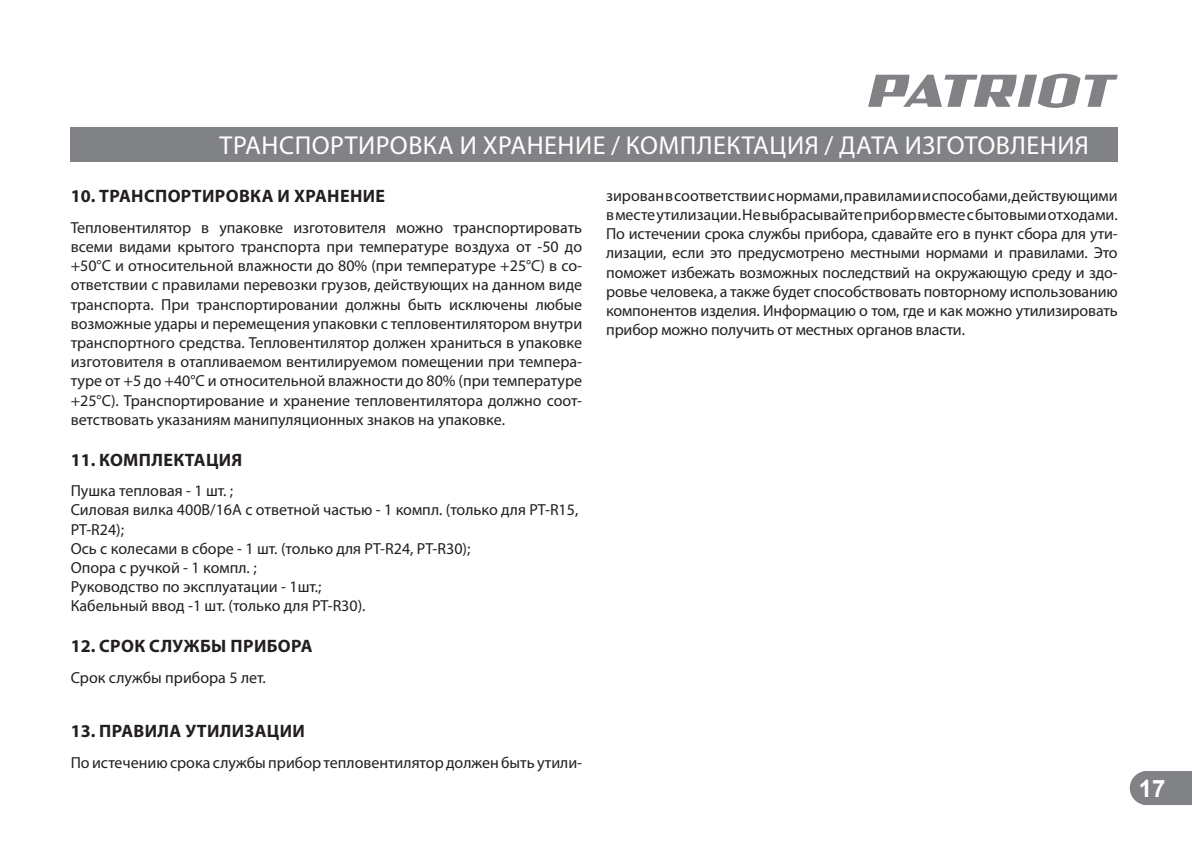
<style>
.page{position:relative;width:1192px;height:844px;background:#fff}
.page>*{position:absolute;margin:0;border:0;box-sizing:border-box;transform-origin:0 0}
.t1{font:26px "Myriad Pro";letter-spacing:.02em;color:#fff}
.t2{font:700 24px "Arial";color:#fff}
.t3{font:700 18px "Myriad Pro";letter-spacing:.02em;color:#231f20}
.t4{font:16px/19.2px "Myriad Pro";color:#231f20;text-align:justify}
</style>
<div class="page">
<div style="left:71px;top:128px;width:1046px;height:34px;background:#808285"></div>
<svg style="left:1129px;top:771px;width:62px;height:34px"></svg>
<svg style="left:868px;top:74px;width:249px;height:34px"></svg>
<h1 class="t1" style="left:219px;top:133px;width:871px">ТРАНСПОРТИРОВКА И ХРАНЕНИЕ / КОМПЛЕКТАЦИЯ / ДАТА ИЗГОТОВЛЕНИЯ</h1>
<p class="t3" style="left:71px;top:187px;width:316px">10. ТРАНСПОРТИРОВКА И ХРАНЕНИЕ</p>
<p class="t4" style="left:71px;top:218px;width:513px">Тепловентилятор в упаковке изготовителя можно транспортировать всеми видами крытого транспорта при температуре воздуха от -50 до +50°С и относительной влажности до 80% (при температуре +25°С) в со&shy;ответствии с правилами перевозки грузов, действующих на данном виде транспорта. При транспортировании должны быть исключены любые возможные удары и перемещения упаковки с тепловентилятором внутри транспортного средства. Тепловентилятор должен храниться в упаковке изготовителя в отапливаемом вентилируемом помещении при темпера&shy;туре от +5 до +40°С и относительной влажности до 80% (при температуре +25°С). Транспортирование и хранение тепловентилятора должно соот&shy;ветствовать указаниям манипуляционных знаков на упаковке.</p>
<p class="t3" style="left:71px;top:451px;width:173px">11. КОМПЛЕКТАЦИЯ</p>
<p class="t4" style="left:71px;top:482px;width:509px;text-align:left">Пушка тепловая - 1 шт. ;<br>Силовая вилка 400В/16А с ответной частью - 1 компл. (только для PT-R15, PT-R24);<br>Ось с колесами в сборе - 1 шт. (только для PT-R24, PT-R30);<br>Опора с ручкой - 1 компл. ;<br>Руководство по эксплуатации - 1шт.;<br>Кабельный ввод -1 шт. (только для PT-R30).</p>
<p class="t3" style="left:71px;top:637px;width:243px">12. СРОК СЛУЖБЫ ПРИБОРА</p>
<p class="t4" style="left:71px;top:668px;width:196px">Срок службы прибора 5 лет.</p>
<p class="t3" style="left:71px;top:722px;width:236px">13. ПРАВИЛА УТИЛИЗАЦИИ</p>
<p class="t4" style="left:71px;top:753px;width:513px">По истечению срока службы прибор тепловентилятор должен быть утили-</p>
<p class="t4" style="left:606px;top:186px;width:513px">зирован в соответствии с нормами, правилами и способами, действующими в месте утилизации. Не выбрасывайте прибор вместе с бытовыми отходами.<br>По истечении срока службы прибора, сдавайте его в пункт сбора для ути&shy;лизации, если это предусмотрено местными нормами и правилами. Это поможет избежать возможных последствий на окружающую среду и здо&shy;ровье человека, а также будет способствовать повторному использованию компонентов изделия. Информацию о том, где и как можно утилизировать прибор можно получить от местных органов власти.</p>
<h2 class="t2" style="left:1138px;top:774px;width:28px">17</h2>
</div>
